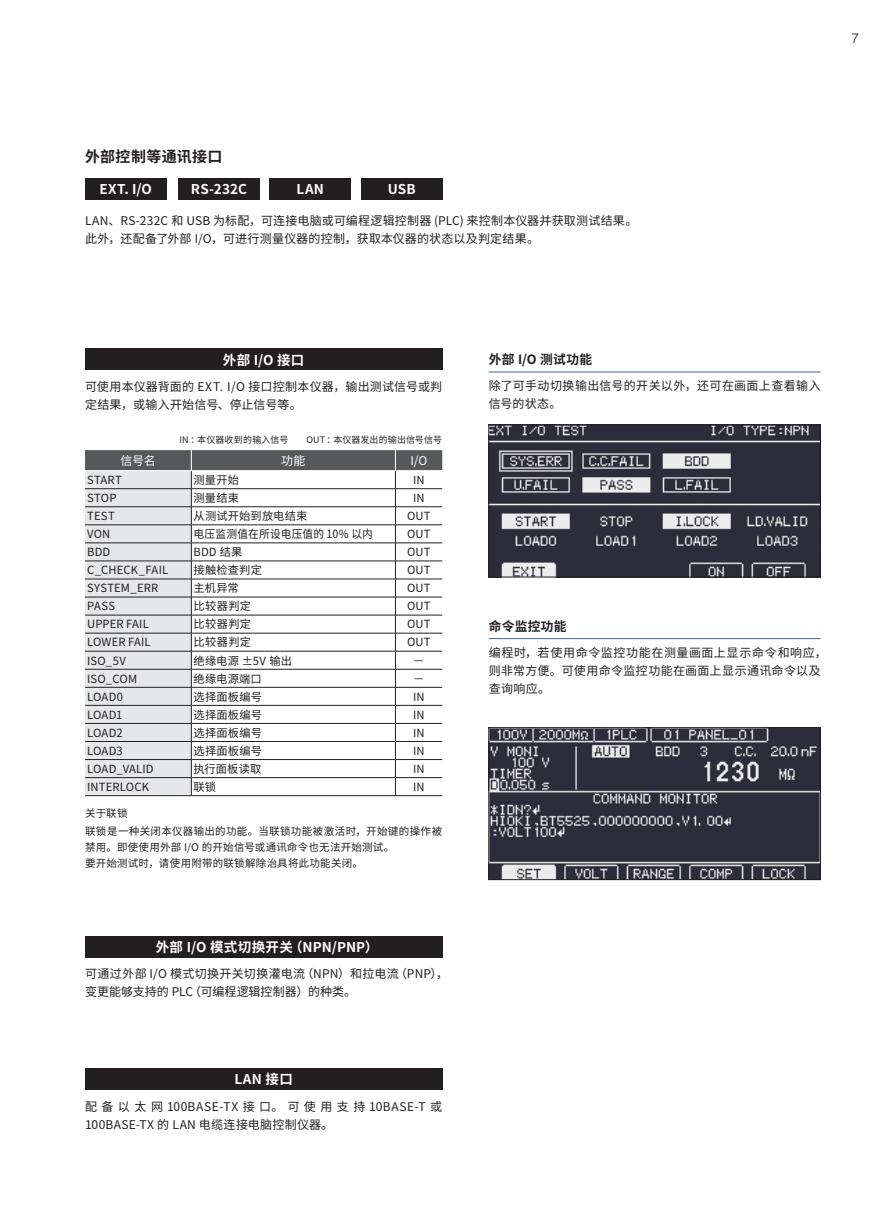
<style>
.page{position:relative;width:893px;height:1212px;background:#fff}
.page>*{position:absolute;margin:0;border:0;box-sizing:border-box;transform-origin:0 0}
.t1{font:700 15px "Source Han Sans CN";letter-spacing:.02em;color:#231f20}
.t2{font:700 13.5px "Source Han Sans CN";letter-spacing:.02em;color:#fff}
.t3{font:300 13.5px "Helvetica";color:#231f20}
.t4{font:700 12.75px "Source Han Sans CN";letter-spacing:.025em;color:#231f20}
.t5{font:12px/18px "Source Han Sans CN";letter-spacing:.02em;color:#231f20}
.t6{font:12px/18px "Source Han Sans CN";letter-spacing:.04em;color:#231f20}
.t7{font:12px "Source Han Sans CN";color:#fff}
.t8{font:11.25px "Source Han Sans CN";letter-spacing:.015em;color:#231f20}
.t9{font:11.25px "Source Han Sans CN";letter-spacing:.015em;color:#231f20;scale:.95 1}
.t10{font:10.5px/15.9px "Source Han Sans CN";letter-spacing:.025em;color:#231f20}
.t11{font:9px "Source Han Sans CN";letter-spacing:.015em;color:#231f20}
</style>
<div class="page">
<div style="left:178px;top:178px;width:82px;height:21px;background:#231f20"></div>
<div style="left:270px;top:178px;width:81px;height:21px;background:#231f20"></div>
<div style="left:361px;top:178px;width:81px;height:21px;background:#231f20"></div>
<div style="left:85px;top:178px;width:81px;height:21px;background:#231f20"></div>
<div style="left:85px;top:1068px;width:357px;height:22px;background:#231f20"></div>
<div style="left:85px;top:349px;width:357px;height:21px;background:#231f20"></div>
<div style="left:85px;top:936px;width:357px;height:22px;background:#231f20"></div>
<hr style="left:489px;top:372px;width:332px;height:1px;background:#4065a9">
<img style="left:491px;top:427px;width:328px;height:148px">
<div style="left:489px;top:425px;width:332px;height:152px;border:1px solid #231f20"></div>
<hr style="left:489px;top:638px;width:332px;height:1px;background:#4065a9">
<img style="left:491px;top:729px;width:328px;height:149px">
<div style="left:489px;top:727px;width:332px;height:153px;border:1px solid #231f20"></div>
<svg style="left:85px;top:450px;width:357px;height:345px"></svg>
<hr style="left:85px;top:795px;width:106px;height:1px;background:#231f20">
<hr style="left:191px;top:795px;width:204px;height:1px;background:#231f20">
<hr style="left:395px;top:795px;width:47px;height:1px;background:#231f20">
<hr style="left:85px;top:470px;width:106px;height:1px;background:#fff">
<hr style="left:191px;top:470px;width:204px;height:1px;background:#fff">
<hr style="left:395px;top:470px;width:47px;height:1px;background:#fff">
<p class="t1" style="left:85px;top:148px;width:139px">外部控制等通讯接口</p>
<p class="t2" style="left:99px;top:181px;width:54px">EXT. I/O</p>
<p class="t2" style="left:191px;top:181px;width:58px">RS-232C</p>
<p class="t2" style="left:297px;top:181px;width:29px">LAN</p>
<p class="t2" style="left:388px;top:181px;width:29px">USB</p>
<p class="t5" style="left:85px;top:212px;width:554px">LAN、RS-232C 和 USB 为标配，可连接电脑或可编程逻辑控制器 (PLC) 来控制本仪器并获取测试结果。</p>
<p class="t5" style="left:85px;top:230px;width:456px">此外，还配备了外部 I/O，可进行测量仪器的控制，获取本仪器的状态以及判定结果。</p>
<p class="t3" style="left:851px;top:29px;width:9px">7</p>
<p class="t2" style="left:223px;top:352px;width:83px">外部 I/O 接口</p>
<p class="t5" style="left:85px;top:378px;width:359px">可使用本仪器背面的 EXT. I/O 接口控制本仪器，输出测试信号或判定结果，或输入开始信号、停止信号等。</p>
<p class="t11" style="left:179px;top:434px;width:264px">IN ：本仪器收到的输入信号　　OUT ：本仪器发出的输出信号信号</p>
<p class="t7" style="left:120px;top:454px;width:37px">信号名</p>
<p class="t7" style="left:281px;top:454px;width:26px">功能</p>
<p class="t7" style="left:410px;top:454px;width:18px">I/O</p>
<p class="t8" style="left:87px;top:473px;width:36px">START</p>
<p class="t8" style="left:193px;top:473px;width:47px">测量开始</p>
<p class="t8" style="left:413px;top:473px;width:13px">IN</p>
<p class="t8" style="left:87px;top:491px;width:31px">STOP</p>
<p class="t8" style="left:193px;top:491px;width:47px">测量结束</p>
<p class="t8" style="left:413px;top:491px;width:13px">IN</p>
<p class="t8" style="left:87px;top:510px;width:29px">TEST</p>
<p class="t8" style="left:193px;top:510px;width:116px">从测试开始到放电结束</p>
<p class="t8" style="left:407px;top:510px;width:25px">OUT</p>
<p class="t8" style="left:87px;top:528px;width:25px">VON</p>
<p class="t9" style="left:193px;top:528px;width:190px">电压监测值在所设电压值的 10% 以内</p>
<p class="t8" style="left:407px;top:528px;width:25px">OUT</p>
<p class="t8" style="left:87px;top:546px;width:25px">BDD</p>
<p class="t8" style="left:193px;top:546px;width:50px">BDD 结果</p>
<p class="t8" style="left:407px;top:546px;width:25px">OUT</p>
<p class="t8" style="left:87px;top:564px;width:83px">C_CHECK_FAIL</p>
<p class="t8" style="left:193px;top:564px;width:70px">接触检查判定</p>
<p class="t8" style="left:407px;top:564px;width:25px">OUT</p>
<p class="t8" style="left:87px;top:582px;width:73px">SYSTEM_ERR</p>
<p class="t8" style="left:193px;top:582px;width:47px">主机异常</p>
<p class="t8" style="left:407px;top:582px;width:25px">OUT</p>
<p class="t8" style="left:87px;top:600px;width:29px">PASS</p>
<p class="t8" style="left:193px;top:600px;width:59px">比较器判定</p>
<p class="t8" style="left:407px;top:600px;width:25px">OUT</p>
<p class="t8" style="left:87px;top:618px;width:63px">UPPER FAIL</p>
<p class="t8" style="left:193px;top:618px;width:59px">比较器判定</p>
<p class="t8" style="left:407px;top:618px;width:25px">OUT</p>
<p class="t8" style="left:87px;top:636px;width:65px">LOWER FAIL</p>
<p class="t8" style="left:193px;top:636px;width:59px">比较器判定</p>
<p class="t8" style="left:407px;top:636px;width:25px">OUT</p>
<p class="t8" style="left:87px;top:654px;width:40px">ISO_5V</p>
<p class="t8" style="left:193px;top:654px;width:100px">绝缘电源 ±5V 输出</p>
<p class="t8" style="left:413px;top:654px;width:13px">－</p>
<p class="t8" style="left:87px;top:672px;width:52px">ISO_COM</p>
<p class="t8" style="left:193px;top:672px;width:70px">绝缘电源端口</p>
<p class="t8" style="left:413px;top:672px;width:13px">－</p>
<p class="t8" style="left:87px;top:690px;width:37px">LOAD0</p>
<p class="t8" style="left:193px;top:690px;width:70px">选择面板编号</p>
<p class="t8" style="left:413px;top:690px;width:13px">IN</p>
<p class="t8" style="left:87px;top:708px;width:37px">LOAD1</p>
<p class="t8" style="left:193px;top:708px;width:70px">选择面板编号</p>
<p class="t8" style="left:413px;top:708px;width:13px">IN</p>
<p class="t8" style="left:87px;top:726px;width:37px">LOAD2</p>
<p class="t8" style="left:193px;top:726px;width:70px">选择面板编号</p>
<p class="t8" style="left:413px;top:726px;width:13px">IN</p>
<p class="t8" style="left:87px;top:744px;width:37px">LOAD3</p>
<p class="t8" style="left:193px;top:744px;width:70px">选择面板编号</p>
<p class="t8" style="left:413px;top:744px;width:13px">IN</p>
<p class="t8" style="left:87px;top:762px;width:68px">LOAD_VALID</p>
<p class="t8" style="left:193px;top:762px;width:69px">执行面板读取</p>
<p class="t8" style="left:413px;top:762px;width:13px">IN</p>
<p class="t8" style="left:87px;top:780px;width:63px">INTERLOCK</p>
<p class="t8" style="left:193px;top:780px;width:24px">联锁</p>
<p class="t8" style="left:413px;top:780px;width:13px">IN</p>
<p class="t10" style="left:85px;top:805px;width:44px">关于联锁</p>
<p class="t10" style="left:85px;top:823px;width:359px">联锁是一种关闭本仪器输出的功能。当联锁功能被激活时，开始键的操作被禁用。即使使用外部 I/O 的开始信号或通讯命令也无法开始测试。</p>
<p class="t10" style="left:85px;top:855px;width:280px">要开始测试时，请使用附带的联锁解除治具将此功能关闭。</p>
<p class="t2" style="left:156px;top:940px;width:224px">外部 I/O 模式切换开关（NPN/PNP）</p>
<p class="t5" style="left:85px;top:965px;width:365px">可通过外部 I/O 模式切换开关切换灌电流（NPN）和拉电流（PNP），变更能够支持的 PLC（可编程逻辑控制器）的种类。</p>
<p class="t2" style="left:234px;top:1072px;width:60px">LAN 接口</p>
<p class="t5" style="left:85px;top:1097px;width:359px">配备以太网 100BASE-TX 接口。可使用支持 10BASE-T 或<br>100BASE-TX 的 LAN 电缆连接电脑控制仪器。</p>
<p class="t4" style="left:489px;top:352px;width:105px">外部 I/O 测试功能</p>
<p class="t5" style="left:489px;top:377px;width:333px">除了可手动切换输出信号的开关以外，还可在画面上查看输入信号的状态。</p>
<p class="t4" style="left:489px;top:619px;width:79px">命令监控功能</p>
<p class="t6" style="left:489px;top:644px;width:339px">编程时，若使用命令监控功能在测量画面上显示命令和响应，则非常方便。可使用命令监控功能在画面上显示通讯命令以及查询响应。</p>
</div>
